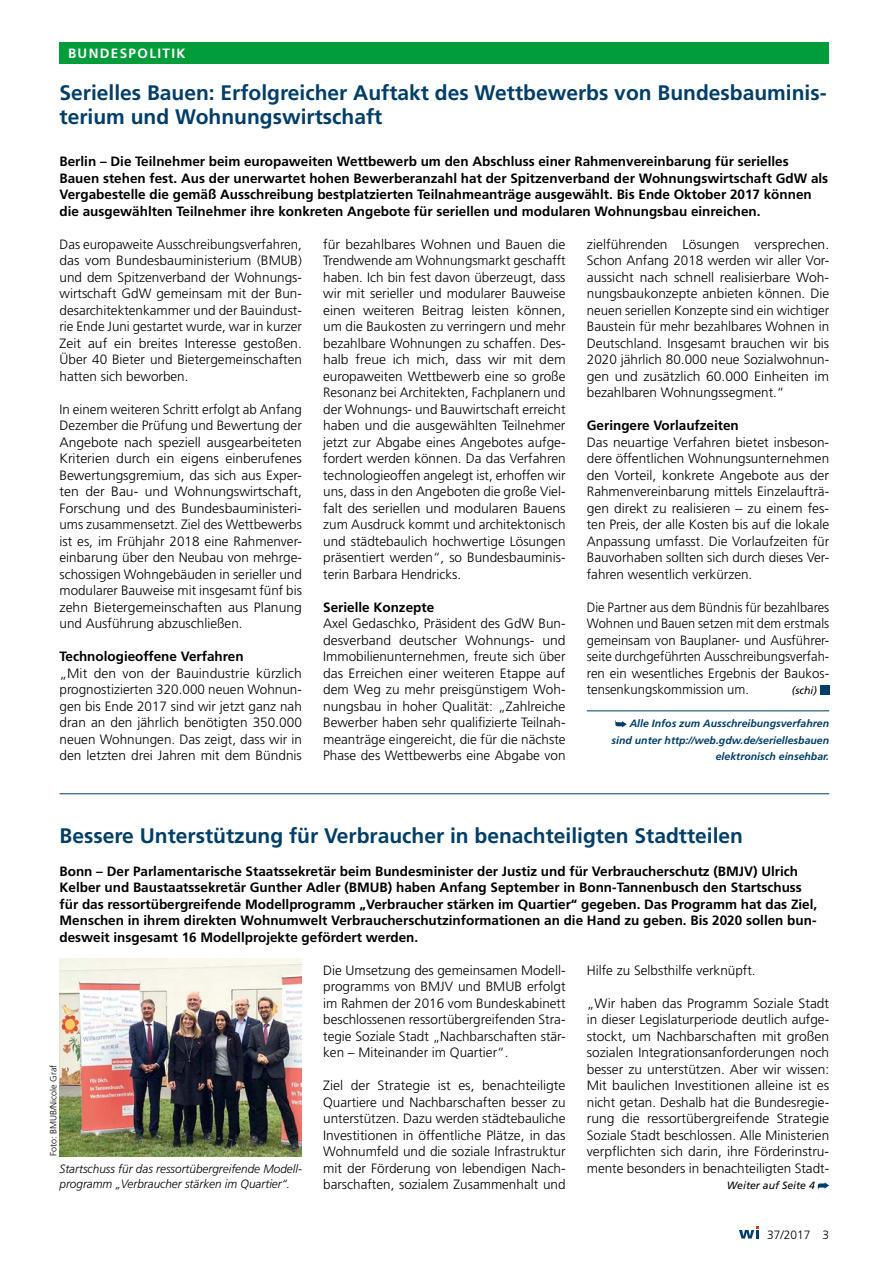
<style>
.page{position:relative;width:893px;height:1263px;background:#fff}
.page>*{position:absolute;margin:0;border:0;box-sizing:border-box;transform-origin:0 0}
.t1{font:700 21px/24px "Frutiger";color:#003e6a}
.t2{font:300 13.5px/16.5px "Frutiger";color:#000;text-align:justify}
.t3{font:700 13.5px/16.5px "Frutiger";color:#000}
.t4{font:300 13.5px/16.5px "Frutiger";color:#000;text-align:justify;scale:.96 1}
.t5{font:700 13.5px "Frutiger";letter-spacing:.1em;color:#fff}
.t6{font:italic 300 12px "Frutiger";color:#000}
.t7{font:300 12px "Frutiger";color:#000}
.t8{font:italic 700 10.5px/16.5px "Frutiger";color:#003e6a;text-align:right}
.t9{font:italic 10.5px "Frutiger";color:#000}
.t10{font:300 9px "Frutiger";color:#000}
</style>
<div class="page">
<div style="left:60px;top:43px;width:769px;height:21px;background:#009d3a"></div>
<hr style="left:60px;top:793px;width:769px;height:1px;background:#003e6a">
<hr style="left:587px;top:710px;width:242px;height:1px;background:#003e6a">
<div style="left:820px;top:685px;width:9px;height:9px;background:#003e6a"></div>
<svg style="left:615px;top:720px;width:12px;height:7px"></svg>
<img style="left:60px;top:958px;width:242px;height:198px">
<svg style="left:818px;top:1182px;width:11px;height:7px"></svg>
<svg style="left:739px;top:1226px;width:20px;height:12px"></svg>
<p class="t5" style="left:68px;top:46px;width:119px">BUNDESPOLITIK</p>
<h1 class="t1" style="left:60px;top:81px;width:769px">Serielles Bauen: Erfolgreicher Auftakt des Wettbewerbs von Bundesbauminis&shy;terium und Wohnungswirtschaft</h1>
<p class="t3" style="left:60px;top:153px;width:770px">Berlin – Die Teilnehmer beim europaweiten Wettbewerb um den Abschluss einer Rahmenvereinbarung für serielles Bauen stehen fest. Aus der unerwartet hohen Bewerberanzahl hat der Spitzenverband der Wohnungswirtschaft GdW als Vergabestelle die gemäß Ausschreibung bestplatzierten Teilnahmeanträge ausgewählt. Bis Ende Oktober 2017 können die ausgewählten Teilnehmer ihre konkreten Angebote für seriellen und modularen Wohnungsbau einreichen.</p>
<p class="t2" style="left:60px;top:236px;width:244px">Das europaweite Ausschreibungsverfahren, das vom Bundesbauministerium (BMUB) und dem Spitzenverband der Wohnungs&shy;wirtschaft GdW gemeinsam mit der Bun&shy;desarchitektenkammer und der Bauindust&shy;rie Ende Juni gestartet wurde, war in kurzer Zeit auf ein breites Interesse gestoßen.<br>Über 40 Bieter und Bietergemeinschaften hatten sich beworben.</p>
<p class="t2" style="left:60px;top:401px;width:244px">In einem weiteren Schritt erfolgt ab Anfang Dezember die Prüfung und Bewertung der Angebote nach speziell ausgearbeiteten Kriterien durch ein eigens einberufenes Bewertungsgremium, das sich aus Exper&shy;ten der Bau- und Wohnungswirtschaft, Forschung und des Bundesbauministeri&shy;ums zusammensetzt. Ziel des Wettbewerbs ist es, im Frühjahr 2018 eine Rahmenver&shy;einbarung über den Neubau von mehrge&shy;schossigen Wohngebäuden in serieller und modularer Bauweise mit insgesamt fünf bis zehn Bietergemeinschaften aus Planung und Ausführung abzuschließen.</p>
<p class="t3" style="left:60px;top:648px;width:186px">Technologieoffene Verfahren</p>
<p class="t2" style="left:60px;top:665px;width:244px">„Mit den von der Bauindustrie kürzlich prognostizierten 320.000 neuen Wohnun&shy;gen bis Ende 2017 sind wir jetzt ganz nah dran an den jährlich benötigten 350.000 neuen Wohnungen. Das zeigt, dass wir in den letzten drei Jahren mit dem Bündnis</p>
<p class="t2" style="left:323px;top:236px;width:244px">für bezahlbares Wohnen und Bauen die Trendwende am Wohnungsmarkt geschafft haben. Ich bin fest davon überzeugt, dass wir mit serieller und modularer Bauweise einen weiteren Beitrag leisten können, um die Baukosten zu verringern und mehr bezahlbare Wohnungen zu schaffen. Des&shy;halb freue ich mich, dass wir mit dem europaweiten Wettbewerb eine so große Resonanz bei Architekten, Fachplanern und der Wohnungs- und Bauwirtschaft erreicht haben und die ausgewählten Teilnehmer jetzt zur Abgabe eines Angebotes aufge&shy;fordert werden können. Da das Verfahren technologieoffen angelegt ist, erhoffen wir uns, dass in den Angeboten die große Viel&shy;falt des seriellen und modularen Bauens zum Ausdruck kommt und architektonisch und städtebaulich hochwertige Lösungen präsentiert werden“, so Bundesbauminis&shy;terin Barbara Hendricks.</p>
<p class="t3" style="left:323px;top:599px;width:113px">Serielle Konzepte</p>
<p class="t2" style="left:323px;top:616px;width:244px">Axel Gedaschko, Präsident des GdW Bun&shy;desverband deutscher Wohnungs- und Immobilienunternehmen, freute sich über das Erreichen einer weiteren Etappe auf dem Weg zu mehr preisgünstigem Woh&shy;nungsbau in hoher Qualität: „Zahlreiche Bewerber haben sehr qualifizierte Teilnah&shy;meanträge eingereicht, die für die nächste Phase des Wettbewerbs eine Abgabe von</p>
<p class="t2" style="left:587px;top:236px;width:244px">zielführenden Lösungen versprechen.<br>Schon Anfang 2018 werden wir aller Vor&shy;aussicht nach schnell realisierbare Woh&shy;nungsbaukonzepte anbieten können. Die neuen seriellen Konzepte sind ein wichtiger Baustein für mehr bezahlbares Wohnen in Deutschland. Insgesamt brauchen wir bis 2020 jährlich 80.000 neue Sozialwohnun&shy;gen und zusätzlich 60.000 Einheiten im bezahlbaren Wohnungssegment.“</p>
<p class="t3" style="left:587px;top:417px;width:154px">Geringere Vorlaufzeiten</p>
<p class="t2" style="left:587px;top:434px;width:244px">Das neuartige Verfahren bietet insbeson&shy;dere öffentlichen Wohnungsunternehmen den Vorteil, konkrete Angebote aus der Rahmenvereinbarung mittels Einzelaufträ&shy;gen direkt zu realisieren – zu einem fes&shy;ten Preis, der alle Kosten bis auf die lokale Anpassung umfasst. Die Vorlaufzeiten für Bauvorhaben sollten sich durch dieses Ver&shy;fahren wesentlich verkürzen.</p>
<p class="t4" style="left:587px;top:599px;width:254px">Die Partner aus dem Bündnis für bezahlbares Wohnen und Bauen setzen mit dem erstmals gemeinsam von Bauplaner- und Ausführer&shy;seite durchgeführten Ausschreibungsverfah&shy;ren ein wesentliches Ergebnis der Baukos&shy;tensenkungskommission um.</p>
<p class="t9" style="left:792px;top:685px;width:27px">(schi)</p>
<p class="t8" style="left:612px;top:715px;width:219px">Alle Infos zum Ausschreibungsverfahren sind unter http://web.gdw.de/seriellesbauen elektronisch einsehbar.</p>
<h1 class="t1" style="left:60px;top:823px;width:685px">Bessere Unterstützung für Verbraucher in benachteiligten Stadtteilen</h1>
<p class="t3" style="left:60px;top:863px;width:759px">Bonn – Der Parlamentarische Staatssekretär beim Bundesminister der Justiz und für Verbraucherschutz (BMJV) Ulrich Kelber und Baustaatssekretär Gunther Adler (BMUB) haben Anfang September in Bonn-Tannenbusch den Startschuss für das ressortübergreifende Modellprogramm „Verbraucher stärken im Quartier“ gegeben. Das Programm hat das Ziel, Menschen in ihrem direkten Wohnumwelt Verbraucherschutzinformationen an die Hand zu geben. Bis 2020 sollen bun&shy;desweit insgesamt 16 Modellprojekte gefördert werden.</p>
<p class="t2" style="left:323px;top:962px;width:244px">Die Umsetzung des gemeinsamen Modell&shy;programms von BMJV und BMUB erfolgt im Rahmen der 2016 vom Bundeskabinett beschlossenen ressortübergreifenden Stra&shy;tegie Soziale Stadt „Nachbarschaften stär&shy;ken – Miteinander im Quartier“.</p>
<p class="t2" style="left:323px;top:1078px;width:244px">Ziel der Strategie ist es, benachteiligte Quartiere und Nachbarschaften besser zu unterstützen. Dazu werden städtebauliche Investitionen in öffentliche Plätze, in das Wohnumfeld und die soziale Infrastruktur mit der Förderung von lebendigen Nach&shy;barschaften, sozialem Zusammenhalt und</p>
<p class="t2" style="left:587px;top:962px;width:170px">Hilfe zu Selbsthilfe verknüpft.</p>
<p class="t2" style="left:587px;top:995px;width:244px">„Wir haben das Programm Soziale Stadt in dieser Legislaturperiode deutlich aufge&shy;stockt, um Nachbarschaften mit großen sozialen Integrationsanforderungen noch besser zu unterstützen. Aber wir wissen:<br>Mit baulichen Investitionen alleine ist es nicht getan. Deshalb hat die Bundesregie&shy;rung die ressortübergreifende Strategie Soziale Stadt beschlossen. Alle Ministerien verpflichten sich darin, ihre Förderinstru-</p>
<p class="t10" style="left:48px;top:1156px;width:93px;rotate:-90deg">Foto: BMUB/Nicole Graf</p>
<p class="t6" style="left:60px;top:1162px;width:244px">Startschuss für das ressortübergreifende Modell-</p>
<p class="t2" style="left:587px;top:1160px;width:244px">mente besonders in benachteiligten Stadt-</p>
<p class="t6" style="left:60px;top:1177px;width:232px">programm „Verbraucher stärken im Quartier“.</p>
<p class="t9" style="left:727px;top:1180px;width:89px">Weiter auf Seite 4</p>
<p class="t7" style="left:767px;top:1227px;width:64px">37/2017 3</p>
</div>
